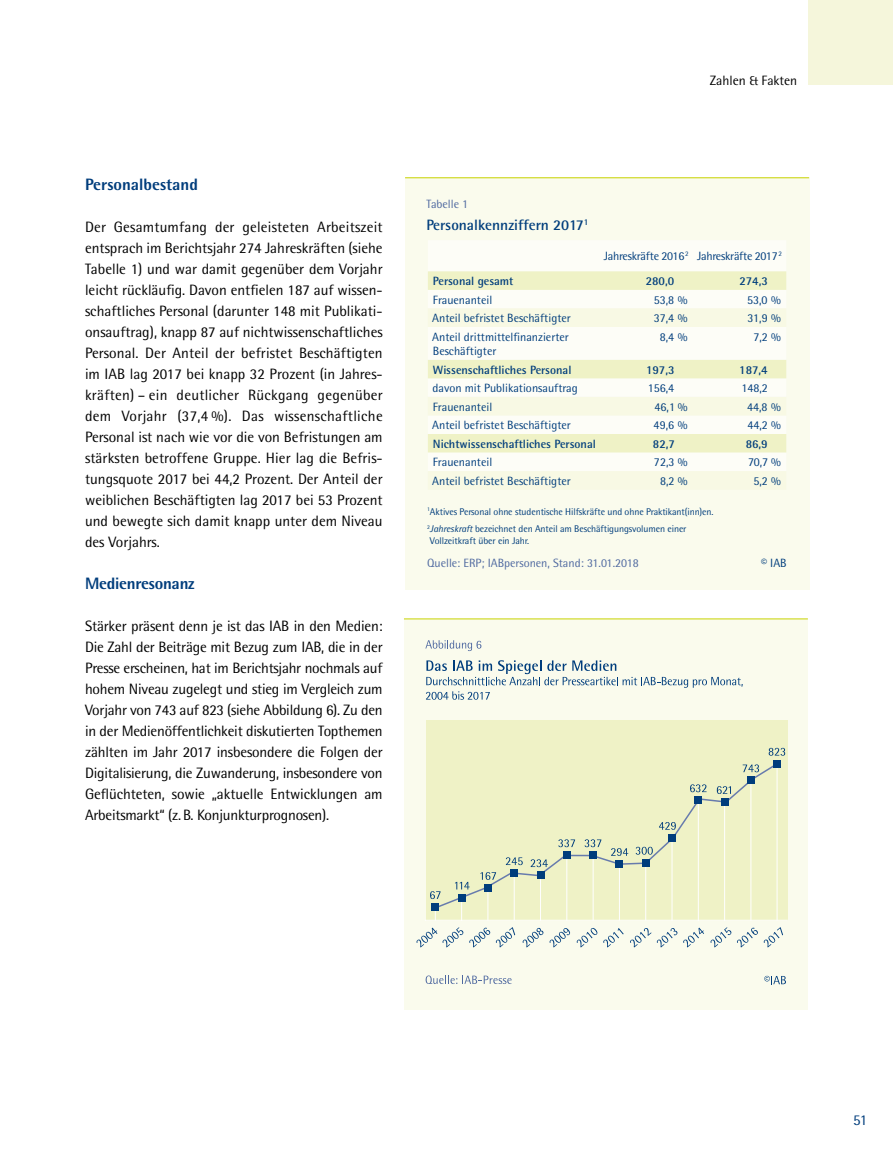
<style>
.page{position:relative;width:893px;height:1149px;background:#fff}
.page>*{position:absolute;margin:0;border:0;box-sizing:border-box;transform-origin:0 0}
.t1{font:800 16.5px "Rotis Semi Sans";letter-spacing:-.015em;color:#003d7c}
.t2{font:15px/21px "Rotis Semi Sans";letter-spacing:-.005em;color:#000;text-align:justify}
.t3{font:700 15px "Rotis Semi Sans";color:#003d7c}
.t4{font:15px "Rotis Semi Sans";color:#003d7c}
.t5{font:13.5px "Rotis Semi Sans";color:#000}
.t6{font:12px/14.4px "Rotis Semi Sans";color:#003d7c}
.t7{font:700 12px "Rotis Semi Sans";color:#003d7c}
.t8{font:12px "Rotis Semi Sans";color:#4f69a0}
.t9{font:12px "Rotis Semi Sans";letter-spacing:-.02em;color:#003d7c}
.t10{font:9.75px/17.7px "Rotis Semi Sans";letter-spacing:-.01em;color:#003d7c}
.s1{font-style:italic}
</style>
<div class="page">
<div style="left:808px;top:0;width:85px;height:85px;background:#f5f6db"></div>
<div style="left:405px;top:177px;width:404px;height:412px;background:#fafbed"></div>
<hr style="left:405px;top:177px;width:404px;height:1px;background:#c8d300">
<div style="left:428px;top:271px;width:358px;height:19px;background:#eff2c6"></div>
<svg style="left:428px;top:360px;width:358px;height:93px"></svg>
<div style="left:404px;top:618px;width:404px;height:391px;background:#fafbed"></div>
<hr style="left:404px;top:618px;width:404px;height:1px;background:#c8d300">
<svg style="left:764px;top:975px;width:22px;height:8px"></svg>
<svg style="left:426px;top:975px;width:86px;height:8px"></svg>
<svg style="left:425px;top:640px;width:56px;height:11px"></svg>
<svg style="left:426px;top:660px;width:317px;height:39px"></svg>
<div style="left:426px;top:719px;width:361px;height:200px;background:#eff2c6"></div>
<hr style="left:777px;top:764px;width:1px;height:155px;background:#fff">
<hr style="left:593px;top:856px;width:1px;height:63px;background:#fff">
<hr style="left:750px;top:777px;width:1px;height:142px;background:#fff">
<hr style="left:566px;top:854px;width:1px;height:65px;background:#fff">
<hr style="left:540px;top:874px;width:1px;height:46px;background:#fff">
<hr style="left:514px;top:873px;width:1px;height:46px;background:#fff">
<hr style="left:488px;top:885px;width:1px;height:34px;background:#fff">
<hr style="left:672px;top:839px;width:1px;height:81px;background:#fff">
<hr style="left:645px;top:861px;width:1px;height:58px;background:#fff">
<hr style="left:619px;top:863px;width:1px;height:56px;background:#fff">
<hr style="left:724px;top:800px;width:1px;height:120px;background:#fff">
<hr style="left:698px;top:797px;width:1px;height:123px;background:#fff">
<svg style="left:416px;top:927px;width:99px;height:20px"></svg>
<svg style="left:522px;top:927px;width:102px;height:20px"></svg>
<svg style="left:630px;top:927px;width:74px;height:20px"></svg>
<svg style="left:710px;top:927px;width:73px;height:20px"></svg>
<svg style="left:434px;top:764px;width:347px;height:145px"></svg>
<div style="left:484px;top:884px;width:8px;height:7px;background:#003d7c"></div>
<svg style="left:481px;top:871px;width:15px;height:8px"></svg>
<div style="left:537px;top:871px;width:7px;height:7px;background:#003d7c"></div>
<svg style="left:531px;top:859px;width:17px;height:7px"></svg>
<div style="left:563px;top:851px;width:7px;height:7px;background:#003d7c"></div>
<svg style="left:558px;top:839px;width:17px;height:7px"></svg>
<div style="left:589px;top:851px;width:8px;height:7px;background:#003d7c"></div>
<svg style="left:585px;top:839px;width:16px;height:7px"></svg>
<div style="left:616px;top:860px;width:7px;height:7px;background:#003d7c"></div>
<svg style="left:611px;top:847px;width:17px;height:8px"></svg>
<div style="left:642px;top:859px;width:7px;height:7px;background:#003d7c"></div>
<svg style="left:636px;top:846px;width:17px;height:8px"></svg>
<div style="left:668px;top:834px;width:8px;height:7px;background:#003d7c"></div>
<svg style="left:659px;top:821px;width:17px;height:8px"></svg>
<div style="left:695px;top:796px;width:7px;height:7px;background:#003d7c"></div>
<svg style="left:690px;top:784px;width:16px;height:8px"></svg>
<div style="left:721px;top:798px;width:7px;height:7px;background:#003d7c"></div>
<svg style="left:717px;top:785px;width:14px;height:8px"></svg>
<div style="left:747px;top:776px;width:8px;height:7px;background:#003d7c"></div>
<svg style="left:743px;top:764px;width:16px;height:8px"></svg>
<div style="left:773px;top:759px;width:8px;height:8px;background:#003d7c"></div>
<svg style="left:769px;top:747px;width:16px;height:8px"></svg>
<hr style="left:425px;top:919px;width:362px;height:1px;background:#fff">
<div style="left:458px;top:893px;width:7px;height:8px;background:#003d7c"></div>
<svg style="left:455px;top:881px;width:15px;height:8px"></svg>
<div style="left:510px;top:869px;width:8px;height:7px;background:#003d7c"></div>
<svg style="left:506px;top:857px;width:17px;height:7px"></svg>
<div style="left:432px;top:903px;width:7px;height:7px;background:#003d7c"></div>
<svg style="left:430px;top:890px;width:11px;height:8px"></svg>
<h3 class="t1" style="left:85px;top:174px;width:114px">Personalbestand</h3>
<p class="t2" style="left:85px;top:216px;width:299px">Der Gesamtumfang der geleisteten Arbeitszeit entsprach im Berichtsjahr 274 Jahreskräften (siehe Tabelle 1) und war damit gegenüber dem Vorjahr leicht rückläufig. Davon entfielen 187 auf wissen&shy;schaftliches Personal (darunter 148 mit Publikati&shy;onsauftrag), knapp 87 auf nichtwissenschaftliches Personal. Der Anteil der befristet Beschäftigten im IAB lag 2017 bei knapp 32 Prozent (in Jahres&shy;kräften) – ein deutlicher Rückgang gegenüber dem Vorjahr (37,4 %). Das wissenschaftliche Personal ist nach wie vor die von Befristungen am stärksten betroffene Gruppe. Hier lag die Befris&shy;tungsquote 2017 bei 44,2 Prozent. Der Anteil der weiblichen Beschäftigten lag 2017 bei 53 Prozent und bewegte sich damit knapp unter dem Niveau des Vorjahrs.</p>
<h3 class="t1" style="left:85px;top:573px;width:111px">Medienresonanz</h3>
<p class="t2" style="left:85px;top:615px;width:299px">Stärker präsent denn je ist das IAB in den Medien:<br>Die Zahl der Beiträge mit Bezug zum IAB, die in der Presse erscheinen, hat im Berichtsjahr nochmals auf hohem Niveau zugelegt und stieg im Vergleich zum Vorjahr von 743 auf 823 (siehe Abbildung 6). Zu den in der Medienöffentlichkeit diskutierten Topthemen zählten im Jahr 2017 insbesondere die Folgen der Digitalisierung, die Zuwanderung, insbesondere von Geflüchteten, sowie „aktuelle Entwicklungen am Arbeitsmarkt“ (z.B. Konjunkturprognosen).</p>
<p class="t5" style="left:710px;top:72px;width:89px">Zahlen &amp; Fakten</p>
<p class="t8" style="left:426px;top:196px;width:43px">Tabelle 1</p>
<p class="t3" style="left:426px;top:215px;width:164px">Personalkennziffern 2017<sup>1</sup></p>
<p class="t9" style="left:604px;top:249px;width:180px">Jahreskräfte 2016<sup>2</sup> Jahreskräfte 2017<sup>2</sup></p>
<p class="t7" style="left:433px;top:273px;width:82px">Personal gesamt</p>
<p class="t7" style="left:646px;top:273px;width:30px">280,0</p>
<p class="t7" style="left:739px;top:273px;width:30px">274,3</p>
<p class="t6" style="left:433px;top:292px;width:61px">Frauenanteil</p>
<p class="t6" style="left:654px;top:292px;width:35px">53,8 %</p>
<p class="t6" style="left:747px;top:292px;width:36px">53,0 %</p>
<p class="t6" style="left:432px;top:311px;width:140px">Anteil befristet Beschäftigter</p>
<p class="t6" style="left:654px;top:311px;width:35px">37,4 %</p>
<p class="t6" style="left:748px;top:311px;width:35px">31,9 %</p>
<p class="t6" style="left:432px;top:329px;width:138px">Anteil drittmittelfinanzierter<br>Beschäftigter</p>
<p class="t6" style="left:660px;top:329px;width:29px">8,4 %</p>
<p class="t6" style="left:753px;top:329px;width:29px">7,2 %</p>
<p class="t7" style="left:433px;top:362px;width:140px">Wissenschaftliches Personal</p>
<p class="t7" style="left:646px;top:362px;width:30px">197,3</p>
<p class="t7" style="left:739px;top:362px;width:30px">187,4</p>
<p class="t6" style="left:432px;top:381px;width:147px">davon mit Publikationsauftrag</p>
<p class="t6" style="left:648px;top:381px;width:28px">156,4</p>
<p class="t6" style="left:741px;top:381px;width:28px">148,2</p>
<p class="t6" style="left:433px;top:399px;width:61px">Frauenanteil</p>
<p class="t6" style="left:655px;top:399px;width:35px">46,1 %</p>
<p class="t6" style="left:747px;top:399px;width:35px">44,8 %</p>
<p class="t6" style="left:432px;top:418px;width:140px">Anteil befristet Beschäftigter</p>
<p class="t6" style="left:654px;top:418px;width:36px">49,6 %</p>
<p class="t6" style="left:747px;top:418px;width:35px">44,2 %</p>
<p class="t7" style="left:433px;top:436px;width:164px">Nichtwissenschaftliches Personal</p>
<p class="t7" style="left:653px;top:436px;width:23px">82,7</p>
<p class="t7" style="left:746px;top:436px;width:23px">86,9</p>
<p class="t6" style="left:433px;top:455px;width:61px">Frauenanteil</p>
<p class="t6" style="left:654px;top:455px;width:35px">72,3 %</p>
<p class="t6" style="left:748px;top:455px;width:34px">70,7 %</p>
<p class="t6" style="left:432px;top:473px;width:140px">Anteil befristet Beschäftigter</p>
<p class="t6" style="left:660px;top:473px;width:29px">8,2 %</p>
<p class="t6" style="left:753px;top:473px;width:29px">5,2 %</p>
<p class="t10" style="left:427px;top:502px;width:288px"><sup>1</sup>Aktives Personal ohne studentische Hilfskräfte und ohne Praktikant(inn)en.<br><sup>2</sup><span class="s1">Jahreskraft</span> bezeichnet den Anteil am Beschäftigungsvolumen einer</p>
<p class="t10" style="left:430px;top:532px;width:101px">Vollzeitkraft über ein Jahr.</p>
<p class="t8" style="left:427px;top:555px;width:213px">Quelle: ERP; IABpersonen, Stand: 31.01.2018</p>
<p class="t6" style="left:761px;top:555px;width:27px">© IAB</p>
<p class="t4" style="left:853px;top:1110px;width:16px">51</p>
</div>
